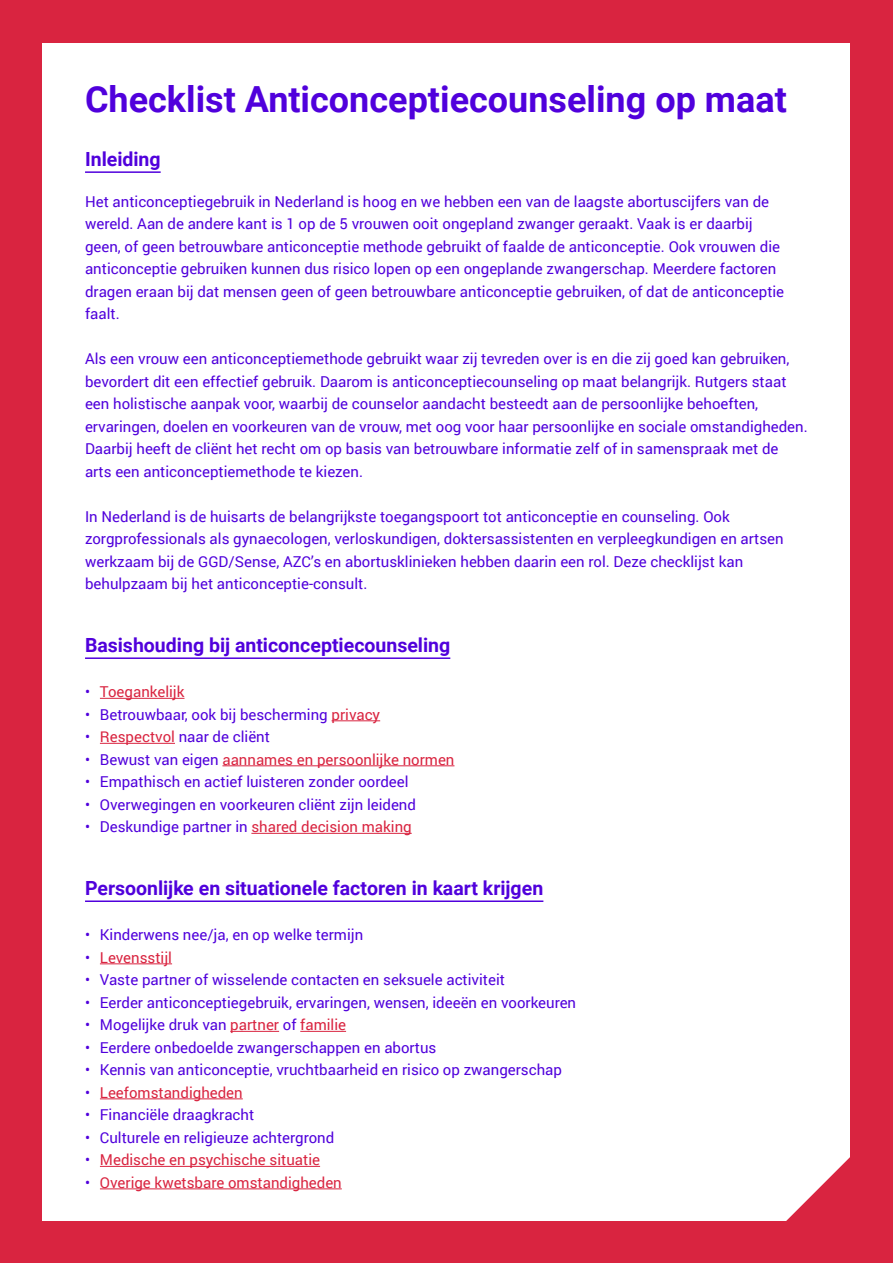
<style>
.page{position:relative;width:893px;height:1263px;background:#d92440}
.page>*{position:absolute;margin:0;border:0;box-sizing:border-box;transform-origin:0 0}
.t1{font:700 36px "Roboto";color:#5000dc}
.t2{font:700 19.5px "Roboto";color:#5000dc}
.t3{font:15px/22.5px "Roboto";color:#5000dc}
.t4{font:15px "Roboto";color:#d92440}
.s1{color:#5000dc}
.s2{color:#d92440}
</style>
<div class="page">
<div style="left:43px;top:43px;width:807px;height:1177px;background:#fff"></div>
<svg style="left:744px;top:1157px;width:106px;height:64px"></svg>
<hr style="left:85px;top:171px;width:76px;height:2px;background:#5000dc">
<hr style="left:85px;top:657px;width:365px;height:2px;background:#5000dc">
<hr style="left:100px;top:698px;width:84px;height:1px;background:#d92440">
<hr style="left:332px;top:720px;width:48px;height:1px;background:#d92440">
<hr style="left:100px;top:743px;width:75px;height:1px;background:#d92440">
<hr style="left:222px;top:765px;width:232px;height:1px;background:#d92440">
<hr style="left:251px;top:833px;width:161px;height:1px;background:#d92440">
<hr style="left:85px;top:900px;width:458px;height:2px;background:#5000dc">
<hr style="left:100px;top:963px;width:72px;height:1px;background:#d92440">
<hr style="left:230px;top:1031px;width:49px;height:1px;background:#d92440">
<hr style="left:300px;top:1031px;width:46px;height:1px;background:#d92440">
<hr style="left:100px;top:1098px;width:143px;height:1px;background:#d92440">
<hr style="left:100px;top:1166px;width:220px;height:1px;background:#d92440">
<hr style="left:100px;top:1188px;width:242px;height:1px;background:#d92440">
<h1 class="t1" style="left:85px;top:74px;width:703px">Checklist Anticonceptiecounseling op maat</h1>
<h2 class="t2" style="left:85px;top:146px;width:77px">Inleiding</h2>
<p class="t3" style="left:85px;top:189px;width:701px">Het anticonceptiegebruik in Nederland is hoog en we hebben een van de laagste abortuscijfers van de wereld. Aan de andere kant is 1 op de 5 vrouwen ooit ongepland zwanger geraakt. Vaak is er daarbij geen, of geen betrouwbare anticonceptie methode gebruikt of faalde de anticonceptie. Ook vrouwen die anticonceptie gebruiken kunnen dus risico lopen op een ongeplande zwangerschap. Meerdere factoren dragen eraan bij dat mensen geen of geen betrouwbare anticonceptie gebruiken, of dat de anticonceptie faalt.</p>
<p class="t3" style="left:85px;top:347px;width:724px">Als een vrouw een anticonceptiemethode gebruikt waar zij tevreden over is en die zij goed kan gebruiken, bevordert dit een effectief gebruik. Daarom is anticonceptiecounseling op maat belangrijk. Rutgers staat een holistische aanpak voor, waarbij de counselor aandacht besteedt aan de persoonlijke behoeften, ervaringen, doelen en voorkeuren van de vrouw, met oog voor haar persoonlijke en sociale omstandigheden.<br>Daarbij heeft de cliënt het recht om op basis van betrouwbare informatie zelf of in samenspraak met de arts een anticonceptiemethode te kiezen.</p>
<p class="t3" style="left:85px;top:504px;width:700px">In Nederland is de huisarts de belangrijkste toegangspoort tot anticonceptie en counseling. Ook zorgprofessionals als gynaecologen, verloskundigen, doktersassistenten en verpleegkundigen en artsen werkzaam bij de GGD/Sense, AZC’s en abortusklinieken hebben daarin een rol. Deze checklijst kan behulpzaam bij het anticonceptie-consult.</p>
<h2 class="t2" style="left:85px;top:632px;width:367px">Basishouding bij anticonceptiecounseling</h2>
<p class="t4" style="left:85px;top:681px;width:101px"><span class="s1">•</span> Toegankelijk</p>
<p class="t3" style="left:85px;top:702px;width:297px">• Betrouwbaar, ook bij bescherming <span class="s2">privacy</span></p>
<p class="t3" style="left:85px;top:725px;width:186px">• <span class="s2">Respectvol</span> naar de cliënt</p>
<p class="t4" style="left:85px;top:749px;width:371px"><span class="s1">• Bewust van eigen</span> aannames en persoonlijke normen</p>
<p class="t3" style="left:85px;top:770px;width:325px">• Empathisch en actief luisteren zonder oordeel</p>
<p class="t3" style="left:85px;top:792px;width:332px">• Overwegingen en voorkeuren cliënt zijn leidend</p>
<p class="t3" style="left:85px;top:815px;width:328px">• Deskundige partner in <span class="s2">shared decision making</span></p>
<h2 class="t2" style="left:85px;top:875px;width:460px">Persoonlijke en situationele factoren in kaart krijgen</h2>
<p class="t3" style="left:85px;top:923px;width:280px">• Kinderwens nee/ja, en op welke termijn</p>
<p class="t4" style="left:85px;top:947px;width:89px"><span class="s1">•</span> Levensstijl</p>
<p class="t3" style="left:85px;top:968px;width:421px">• Vaste partner of wisselende contacten en seksuele activiteit</p>
<p class="t3" style="left:85px;top:990px;width:493px">• Eerder anticonceptiegebruik, ervaringen, wensen, ideeën en voorkeuren</p>
<p class="t3" style="left:85px;top:1013px;width:263px">• Mogelijke druk van <span class="s2">partner</span> of <span class="s2">familie</span></p>
<p class="t3" style="left:85px;top:1035px;width:353px">• Eerdere onbedoelde zwangerschappen en abortus</p>
<p class="t3" style="left:85px;top:1058px;width:478px">• Kennis van anticonceptie, vruchtbaarheid en risico op zwangerschap</p>
<p class="t4" style="left:85px;top:1082px;width:159px"><span class="s1">•</span> Leefomstandigheden</p>
<p class="t3" style="left:85px;top:1103px;width:171px">• Financiële draagkracht</p>
<p class="t3" style="left:85px;top:1125px;width:251px">• Culturele en religieuze achtergrond</p>
<p class="t4" style="left:85px;top:1149px;width:237px"><span class="s1">•</span> Medische en psychische situatie</p>
<p class="t4" style="left:85px;top:1172px;width:258px"><span class="s1">•</span> Overige kwetsbare omstandigheden</p>
</div>
